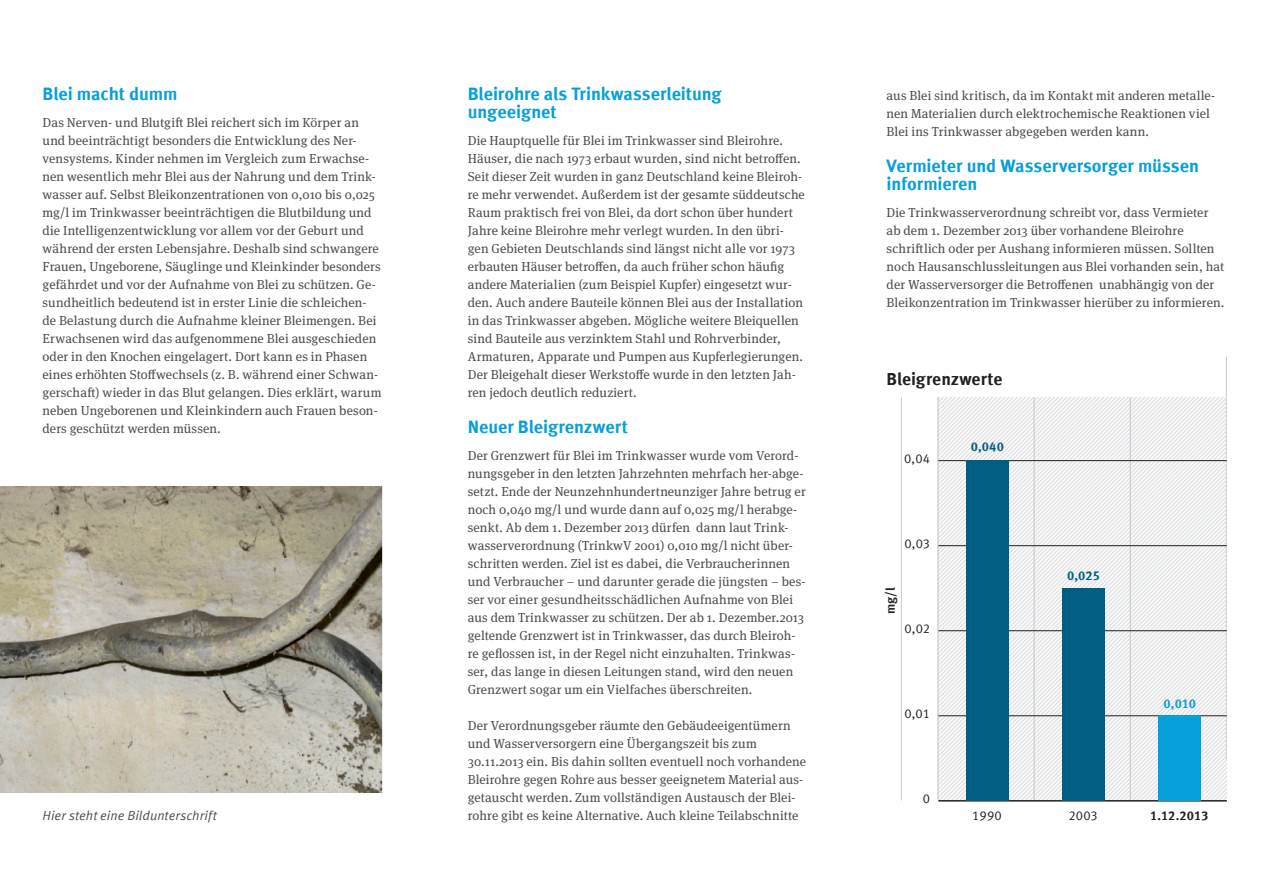
<style>
.page{position:relative;width:1263px;height:893px;background:#fff}
.page>*{position:absolute;margin:0;border:0;box-sizing:border-box;transform-origin:0 0}
.t1{font:700 18px/18px "Meta Offc";letter-spacing:-.005em;color:#069edb}
.t2{font:700 17.4px "Meta Offc";letter-spacing:-.005em;color:#231f20}
.t3{font:13.05px/18px "Meta Serif OT";letter-spacing:.01em;color:#4b4c4d}
.t4{font:13.05px "Meta Offc Norm Ita";letter-spacing:.005em;color:#4b4c4d}
.t5{font:12.75px "Meta Offc Norm";color:#231f20}
.t6{font:700 12.75px "Meta Offc";letter-spacing:-.01em;color:#231f20}
.t7{font:700 12.75px "Meta Offc";letter-spacing:.005em;color:#005d84}
.t8{font:700 12.75px "Meta Offc";color:#069edb}
</style>
<div class="page">
<hr style="left:1226px;top:357px;width:1px;height:403px;background:#c7c8ca">
<svg style="left:1035px;top:397px;width:5px;height:403px"></svg>
<svg style="left:1040px;top:397px;width:4px;height:403px"></svg>
<svg style="left:1044px;top:397px;width:4px;height:403px"></svg>
<svg style="left:1048px;top:397px;width:4px;height:403px"></svg>
<svg style="left:1052px;top:397px;width:4px;height:403px"></svg>
<svg style="left:1056px;top:397px;width:4px;height:403px"></svg>
<svg style="left:1105px;top:397px;width:5px;height:403px"></svg>
<svg style="left:1110px;top:397px;width:4px;height:403px"></svg>
<svg style="left:1114px;top:397px;width:4px;height:403px"></svg>
<svg style="left:1118px;top:397px;width:109px;height:403px"></svg>
<hr style="left:938px;top:397px;width:1px;height:403px;background:#c7c8ca">
<hr style="left:901px;top:397px;width:1px;height:403px;background:#c7c8ca">
<hr style="left:1034px;top:397px;width:1px;height:403px;background:#c7c8ca">
<hr style="left:1130px;top:397px;width:1px;height:403px;background:#c7c8ca">
<hr style="left:938px;top:800px;width:289px;height:2px;background:#231f20">
<hr style="left:938px;top:715px;width:289px;height:1px;background:#231f20">
<hr style="left:938px;top:630px;width:289px;height:1px;background:#231f20">
<hr style="left:938px;top:545px;width:289px;height:1px;background:#231f20">
<hr style="left:938px;top:460px;width:289px;height:1px;background:#231f20">
<div style="left:966px;top:460px;width:42px;height:340px;background:#005d84"></div>
<div style="left:1062px;top:588px;width:43px;height:212px;background:#005d84"></div>
<div style="left:1158px;top:715px;width:43px;height:85px;background:#069edb"></div>
<img style="left:0;top:486px;width:382px;height:307px">
<h1 class="t1" style="left:43px;top:85px;width:137px">Blei macht dumm</h1>
<p class="t3" style="left:43px;top:113px;width:341px">Das Nerven- und Blutgift Blei reichert sich im Körper an und beeinträchtigt besonders die Entwicklung des Ner&shy;vensystems. Kinder nehmen im Vergleich zum Erwachse&shy;nen wesentlich mehr Blei aus der Nahrung und dem Trink&shy;wasser auf. Selbst Bleikonzentrationen von 0,010 bis 0,025 mg/l im Trinkwasser beeinträchtigen die Blutbildung und die Intelligenzentwicklung vor allem vor der Geburt und während der ersten Lebensjahre. Deshalb sind schwangere Frauen, Ungeborene, Säuglinge und Kleinkinder besonders gefährdet und vor der Aufnahme von Blei zu schützen. Ge&shy;sundheitlich bedeutend ist in erster Linie die schleichen&shy;de Belastung durch die Aufnahme kleiner Bleimengen. Bei Erwachsenen wird das aufgenommene Blei ausgeschieden oder in den Knochen eingelagert. Dort kann es in Phasen eines erhöhten Stoffwechsels (z. B. während einer Schwan&shy;gerschaft) wieder in das Blut gelangen. Dies erklärt, warum neben Ungeborenen und Kleinkindern auch Frauen beson&shy;ders geschützt werden müssen.</p>
<p class="t4" style="left:43px;top:808px;width:176px">Hier steht eine Bildunterschrift</p>
<h1 class="t1" style="left:468px;top:85px;width:255px">Bleirohre als Trinkwasserleitung ungeeignet</h1>
<p class="t3" style="left:468px;top:131px;width:339px">Die Hauptquelle für Blei im Trinkwasser sind Bleirohre.<br>Häuser, die nach 1973 erbaut wurden, sind nicht betroffen.<br>Seit dieser Zeit wurden in ganz Deutschland keine Bleiroh&shy;re mehr verwendet. Außerdem ist der gesamte süddeutsche Raum praktisch frei von Blei, da dort schon über hundert Jahre keine Bleirohre mehr verlegt wurden. In den übri&shy;gen Gebieten Deutschlands sind längst nicht alle vor 1973 erbauten Häuser betroffen, da auch früher schon häufig andere Materialien (zum Beispiel Kupfer) eingesetzt wur&shy;den. Auch andere Bauteile können Blei aus der Installation in das Trinkwasser abgeben. Mögliche weitere Bleiquellen sind Bauteile aus verzinktem Stahl und Rohrverbinder, Armaturen, Apparate und Pumpen aus Kupferlegierungen.<br>Der Bleigehalt dieser Werkstoffe wurde in den letzten Jah&shy;ren jedoch deutlich reduziert.</p>
<h1 class="t1" style="left:468px;top:418px;width:162px">Neuer Bleigrenzwert</h1>
<p class="t3" style="left:468px;top:446px;width:339px">Der Grenzwert für Blei im Trinkwasser wurde vom Verord&shy;nungsgeber in den letzten Jahrzehnten mehrfach her-abge&shy;setzt. Ende der Neunzehnhundertneunziger Jahre betrug er noch 0,040 mg/l und wurde dann auf 0,025 mg/l herabge&shy;senkt. Ab dem 1. Dezember 2013 dürfen dann laut Trink&shy;wasserverordnung (TrinkwV 2001) 0,010 mg/l nicht über&shy;schritten werden. Ziel ist es dabei, die Verbraucherinnen und Verbraucher – und darunter gerade die jüngsten – bes&shy;ser vor einer gesundheitsschädlichen Aufnahme von Blei aus dem Trinkwasser zu schützen. Der ab 1. Dezember.2013 geltende Grenzwert ist in Trinkwasser, das durch Bleiroh&shy;re geflossen ist, in der Regel nicht einzuhalten. Trinkwas&shy;ser, das lange in diesen Leitungen stand, wird den neuen Grenzwert sogar um ein Vielfaches überschreiten.</p>
<p class="t3" style="left:468px;top:716px;width:340px">Der Verordnungsgeber räumte den Gebäudeeigentümern und Wasserversorgern eine Übergangszeit bis zum 30.11.2013 ein. Bis dahin sollten eventuell noch vorhandene Bleirohre gegen Rohre aus besser geeignetem Material aus&shy;getauscht werden. Zum vollständigen Austausch der Blei&shy;rohre gibt es keine Alternative. Auch kleine Teilabschnitte</p>
<p class="t3" style="left:887px;top:86px;width:330px">aus Blei sind kritisch, da im Kontakt mit anderen metalle&shy;nen Materialien durch elektrochemische Reaktionen viel<br>Blei ins Trinkwasser abgegeben werden kann.</p>
<h1 class="t1" style="left:887px;top:157px;width:314px">Vermieter und Wasserversorger müssen informieren</h1>
<p class="t3" style="left:887px;top:203px;width:339px">Die Trinkwasserverordnung schreibt vor, dass Vermieter ab dem 1. Dezember 2013 über vorhandene Bleirohre schriftlich oder per Aushang informieren müssen. Sollten noch Hausanschlussleitungen aus Blei vorhanden sein, hat der Wasserversorger die Betroffenen unabhängig von der Bleikonzentration im Trinkwasser hierüber zu informieren.</p>
<h2 class="t2" style="left:887px;top:368px;width:117px">Bleigrenzwerte</h2>
<p class="t5" style="left:904px;top:451px;width:27px">0,04</p>
<p class="t5" style="left:904px;top:536px;width:27px">0,03</p>
<p class="t6" style="left:883px;top:614px;width:28px;rotate:-90deg">mg/l</p>
<p class="t5" style="left:904px;top:621px;width:27px">0,02</p>
<p class="t5" style="left:904px;top:706px;width:27px">0,01</p>
<p class="t5" style="left:923px;top:791px;width:9px">0</p>
<p class="t7" style="left:971px;top:439px;width:35px">0,040</p>
<p class="t7" style="left:1067px;top:568px;width:34px">0,025</p>
<p class="t8" style="left:1163px;top:696px;width:34px">0,010</p>
<p class="t5" style="left:972px;top:808px;width:31px">1990</p>
<p class="t5" style="left:1068px;top:808px;width:31px">2003</p>
<p class="t6" style="left:1150px;top:808px;width:60px">1.12.2013</p>
</div>
